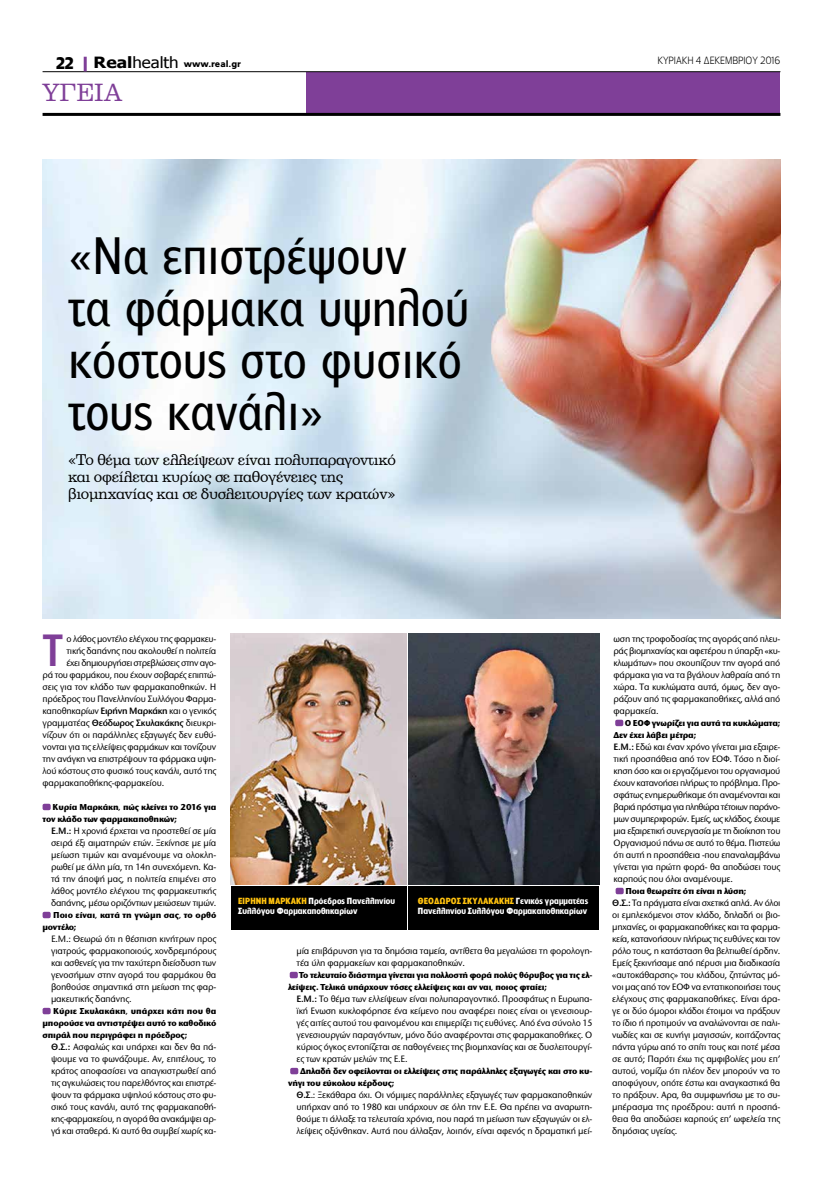
<style>
.page{position:relative;width:823px;height:1191px;background:#fff}
.page>*{position:absolute;margin:0;border:0;box-sizing:border-box;transform-origin:0 0}
.t1{font:50.3px/52.2px "PF Bell Gothic Text";letter-spacing:-.01em;color:#000;scale:.96 1}
.t2{font:500 42px "PF Lounge";color:#7f3f98}
.t3{font:24px "PF Clarendon";color:#7f3f98;scale:.96 1}
.t4{font:15px/17px "PF Clarendon";letter-spacing:-.02em;color:#000}
.t5{font:300 10px "PF Lounge";letter-spacing:-.005em;color:#000;scale:.96 1}
.t6{font:500 9.6px/12px "Stone Sans ITC Hel";letter-spacing:-.02em;color:#000;text-align:justify;scale:.96 1}
.t7{font:500 9.6px "Stone Sans ITC Hel";letter-spacing:-.045em;color:#000;scale:.96 1}
.t8{font:700 9px/12px "Stone Sans ITC Hel";letter-spacing:-.02em;color:#000;scale:.96 1}
.t9{font:700 9px/12px "Stone Sans ITC Hel";color:#000;scale:.96 1}
.t10{font:900 9px "PF Catalog";color:#000}
.t11{font:700 8.3px/10px "PF Lounge";letter-spacing:.01em;color:#fff}
.s1{font-family:"PF Lounge";font-weight:700;font-size:16px}
.s2{font-family:"Tahoma";font-weight:700;font-size:15.5px}
.s3{font-family:"Tahoma";font-weight:400;font-size:15.5px}
.s4{font-weight:600}
.s5{color:#ffc20e}
</style>
<div class="page">
<div style="left:306px;top:72px;width:474px;height:41px;background:#7f3f98"></div>
<hr style="left:43px;top:71px;width:737px;height:1px;background:#000">
<hr style="left:43px;top:113px;width:737px;height:3px;background:#000">
<hr style="left:84px;top:57px;width:3px;height:14px;background:#7f3f98">
<div style="left:615px;top:719px;width:8px;height:7px;background:#7f3f98;border-radius:2px"></div>
<div style="left:615px;top:887px;width:8px;height:7px;background:#7f3f98;border-radius:2px"></div>
<div style="left:43px;top:803px;width:8px;height:7px;background:#7f3f98;border-radius:2px"></div>
<div style="left:43px;top:911px;width:8px;height:7px;background:#7f3f98;border-radius:2px"></div>
<div style="left:43px;top:1007px;width:8px;height:7px;background:#7f3f98;border-radius:2px"></div>
<div style="left:289px;top:971px;width:8px;height:7px;background:#7f3f98;border-radius:2px"></div>
<div style="left:290px;top:1067px;width:8px;height:7px;background:#7f3f98;border-radius:2px"></div>
<img style="left:43px;top:160px;width:737px;height:458px">
<div style="left:230px;top:886px;width:176px;height:44px;background:#000"></div>
<img style="left:230px;top:634px;width:176px;height:250px">
<img style="left:408px;top:634px;width:191px;height:250px">
<div style="left:408px;top:886px;width:191px;height:44px;background:#000"></div>
<p class="t10" style="left:56px;top:59px;width:187px"><span class="s1">22</span> <span class="s2">Real</span><span class="s3">health</span> www.real.gr</p>
<h3 class="t3" style="left:43px;top:80px;width:85px">υγεια</h3>
<p class="t5" style="left:657px;top:55px;width:130px">κυριακη 4 δεκεμβριου 2016</p>
<h1 class="t1" style="left:68px;top:230px;width:419px">«Να επιστρέψουν<br>τα φάρμακα υψηλού κόστους στο φυσικό τους κανάλι»</h1>
<h3 class="t4" style="left:68px;top:451px;width:329px">«Το θέμα των ελλείψεων είναι πολυπαραγοντικό και οφείλεται κυρίως σε παθογένειες της βιομηχανίας και σε δυσλειτουργίες των κρατών»</h3>
<h2 class="t2" style="left:43px;top:627px;width:22px">Τ</h2>
<p class="t6" style="left:66px;top:633px;width:157px">ο λάθος μοντέλο ελέγχου της φαρμακευ-</p>
<p class="t6" style="left:66px;top:645px;width:157px">τικής δαπάνης που ακολουθεί η πολιτεία</p>
<p class="t7" style="left:66px;top:657px;width:157px">έχει δημιουργήσει στρεβλώσεις στην αγο-</p>
<p class="t6" style="left:43px;top:669px;width:182px">ρά του φαρμάκου, που έχουν σοβαρές επιπτώ-</p>
<p class="t6" style="left:43px;top:681px;width:182px">σεις για τον κλάδο των φαρμακαποθηκών. Η</p>
<p class="t6" style="left:43px;top:693px;width:182px">πρόεδρος του Πανελληνίου Συλλόγου Φαρμα-</p>
<p class="t6" style="left:43px;top:705px;width:182px">καποθηκαρίων <span class="s4">Ειρήνη Μαρκάκη</span> και ο γενικός</p>
<p class="t6" style="left:43px;top:717px;width:182px">γραμματέας <span class="s4">Θεόδωρος Σκυλακάκης</span> διευκρι-</p>
<p class="t6" style="left:43px;top:729px;width:182px">νίζουν ότι οι παράλληλες εξαγωγές δεν ευθύ-</p>
<p class="t6" style="left:43px;top:741px;width:182px">νονται για τις ελλείψεις φαρμάκων και τονίζουν</p>
<p class="t6" style="left:43px;top:753px;width:182px">την ανάγκη να επιστρέψουν τα φάρμακα υψη-</p>
<p class="t6" style="left:43px;top:765px;width:182px">λού κόστους στο φυσικό τους κανάλι, αυτό της</p>
<p class="t6" style="left:43px;top:777px;width:128px">φαρμακαποθήκης-φαρμακείου.</p>
<p class="t8" style="left:43px;top:801px;width:182px;text-indent:10px">Κυρία Μαρκάκη, πώς κλείνει το 2016 για τον κλάδο των φαρμακαποθηκών;</p>
<p class="t6" style="left:51px;top:825px;width:174px"><span class="s4">Ε.Μ.:</span> Η χρονιά έρχεται να προστεθεί σε μία σειρά έξι αιματηρών ετών. Ξεκίνησε με μία μείωση τιμών και αναμένουμε να ολοκλη&shy;ρωθεί με άλλη μία, τη 14η συνεχόμενη. Κα&shy;τά την άποψή μας, η πολιτεία επιμένει στο λάθος μοντέλο ελέγχου της φαρμακευτικής δαπάνης, μέσω οριζόντιων μειώσεων τιμών.</p>
<p class="t9" style="left:43px;top:909px;width:182px;text-indent:11px">Ποιο είναι, κατά τη γνώμη σας, το ορθό μοντέλο;</p>
<p class="t6" style="left:51px;top:933px;width:174px">Ε.Μ.: Θεωρώ ότι η θέσπιση κινήτρων προς γιατρούς, φαρμακοποιούς, χονδρεμπόρους και ασθενείς για την ταχύτερη διείσδυση των γενοσήμων στην αγορά του φαρμάκου θα βοηθούσε σημαντικά στη μείωση της φαρ&shy;μακευτικής δαπάνης.</p>
<p class="t8" style="left:43px;top:1005px;width:182px;text-align:justify;text-indent:11px">Κύριε Σκυλακάκη, υπάρχει κάτι που θα μπορούσε να αντιστρέψει αυτό το καθοδικό σπιράλ που περιγράφει η πρόεδρος;</p>
<p class="t6" style="left:51px;top:1041px;width:174px"><span class="s4">Θ.Σ.:</span> Ασφαλώς και υπάρχει και δεν θα πά&shy;ψουμε να το φωνάζουμε. Αν, επιτέλους, το κράτος αποφασίσει να απαγκιστρωθεί από τις αγκυλώσεις του παρελθόντος και επιστρέ&shy;ψουν τα φάρμακα υψηλού κόστους στο φυ&shy;σικό τους κανάλι, αυτό της φαρμακαποθή&shy;κης-φαρμακείου, η αγορά θα ανακάμψει αρ&shy;γά και σταθερά. Κι αυτό θα συμβεί χωρίς κα-</p>
<p class="t11" style="left:238px;top:896px;width:158px"><span class="s5">Ειρήνη Μαρκάκη</span> Πρόεδρος Πανελληνίου<br>Συλλόγου Φαρμακαποθηκαρίων</p>
<p class="t11" style="left:417px;top:896px;width:171px"><span class="s5">Θεόδωρος Σκυλακάκης</span> Γενικός γραμματέας<br>Πανελληνίου Συλλόγου Φαρμακαποθηκαρίων</p>
<p class="t6" style="left:296px;top:945px;width:309px">μία επιβάρυνση για τα δημόσια ταμεία, αντίθετα θα μεγαλώσει τη φορολογη&shy;τέα ύλη φαρμακείων και φαρμακαποθηκών.</p>
<p class="t8" style="left:288px;top:969px;width:318px;text-indent:11px">Το τελευταίο διάστημα γίνεται για πολλοστή φορά πολύς θόρυβος για τις ελ&shy;λείψεις. Τελικά υπάρχουν τόσες ελλείψεις και αν ναι, ποιος φταίει;</p>
<p class="t6" style="left:296px;top:993px;width:310px"><span class="s4">Ε.Μ.:</span> Το θέμα των ελλείψεων είναι πολυπαραγοντικό. Προσφάτως η Ευρωπα&shy;ϊκή Ενωση κυκλοφόρησε ένα κείμενο που αναφέρει ποιες είναι οι γενεσιουρ&shy;γές αιτίες αυτού του φαινομένου και επιμερίζει τις ευθύνες. Από ένα σύνολο 15 γενεσιουργών παραγόντων, μόνο δύο αναφέρονται στις φαρμακαποθήκες. Ο κύριος όγκος εντοπίζεται σε παθογένειες της βιομηχανίας και σε δυσλειτουργί&shy;ες των κρατών μελών της Ε.Ε.</p>
<p class="t8" style="left:288px;top:1065px;width:318px;text-indent:12px">Δηλαδή δεν οφείλονται οι ελλείψεις στις παράλληλες εξαγωγές και στο κυ&shy;νήγι του εύκολου κέρδους;</p>
<p class="t6" style="left:296px;top:1089px;width:309px"><span class="s4">Θ.Σ</span>.: Ξεκάθαρα όχι. Οι νόμιμες παράλληλες εξαγωγές των φαρμακαποθηκών υπήρχαν από το 1980 και υπάρχουν σε όλη την Ε.Ε. Θα πρέπει να αναρωτη&shy;θούμε τι άλλαξε τα τελευταία χρόνια, που παρά τη μείωση των εξαγωγών οι ελ&shy;λείψεις οξύνθηκαν. Αυτά που άλλαξαν, λοιπόν, είναι αφενός η δραματική μεί-</p>
<p class="t6" style="left:613px;top:633px;width:175px">ωση της τροφοδοσίας της αγοράς από πλευ&shy;ράς βιομηχανίας και αφετέρου η ύπαρξη «κυ&shy;κλωμάτων» που σκουπίζουν την αγορά από φάρμακα για να τα βγάλουν λαθραία από τη χώρα. Τα κυκλώματα αυτά, όμως, δεν αγο&shy;ράζουν από τις φαρμακαποθήκες, αλλά από φαρμακεία.</p>
<p class="t8" style="left:613px;top:717px;width:175px;text-indent:11px">Ο ΕΟΦ γνωρίζει για αυτά τα κυκλώματα;<br>Δεν έχει λάβει μέτρα;</p>
<p class="t6" style="left:613px;top:741px;width:175px"><span class="s4">Ε.Μ.:</span> Εδώ και έναν χρόνο γίνεται μια εξαιρε&shy;τική προσπάθεια από τον ΕΟΦ. Τόσο η διοί&shy;κηση όσο και οι εργαζόμενοι του οργανισμού έχουν κατανοήσει πλήρως το πρόβλημα. Προ&shy;σφάτως ενημερωθήκαμε ότι αναμένονται και βαριά πρόστιμα για πληθώρα τέτοιων παράνο&shy;μων συμπεριφορών. Εμείς, ως κλάδος, έχουμε μια εξαιρετική συνεργασία με τη διοίκηση του Οργανισμού πάνω σε αυτό το θέμα. Πιστεύω ότι αυτή η προσπάθεια -που επαναλαμβάνω γίνεται για πρώτη φορά- θα αποδώσει τους καρπούς που όλοι αναμένουμε.</p>
<p class="t8" style="left:625px;top:885px;width:127px">Ποια θεωρείτε ότι είναι η λύση;</p>
<p class="t6" style="left:612px;top:897px;width:177px"><span class="s4">Θ.Σ.:</span> Τα πράγματα είναι σχετικά απλά. Αν όλοι οι εμπλεκόμενοι στον κλάδο, δηλαδή οι βιο&shy;μηχανίες, οι φαρμακαποθήκες και τα φαρμα&shy;κεία, κατανοήσουν πλήρως τις ευθύνες και τον ρόλο τους, η κατάσταση θα βελτιωθεί άρδην.<br>Εμείς ξεκινήσαμε από πέρυσι μια διαδικασία «αυτοκάθαρσης» του κλάδου, ζητώντας μό&shy;νοι μας από τον ΕΟΦ να εντατικοποιήσει τους ελέγχους στις φαρμακαποθήκες. Είναι άρα&shy;γε οι δύο όμοροι κλάδοι έτοιμοι να πράξουν το ίδιο ή προτιμούν να αναλώνονται σε παλι&shy;νωδίες και σε κυνήγι μαγισσών, κοιτάζοντας πάντα γύρω από το σπίτι τους και ποτέ μέσα σε αυτό; Παρότι έχω τις αμφιβολίες μου επ’ αυτού, νομίζω ότι πλέον δεν μπορούν να το αποφύγουν, οπότε έστω και αναγκαστικά θα το πράξουν. Αρα, θα συμφωνήσω με το συ&shy;μπέρασμα της προέδρου: αυτή η προσπά&shy;θεια θα αποδώσει καρπούς επ’ ωφελεία της δημόσιας υγείας.</p>
</div>
